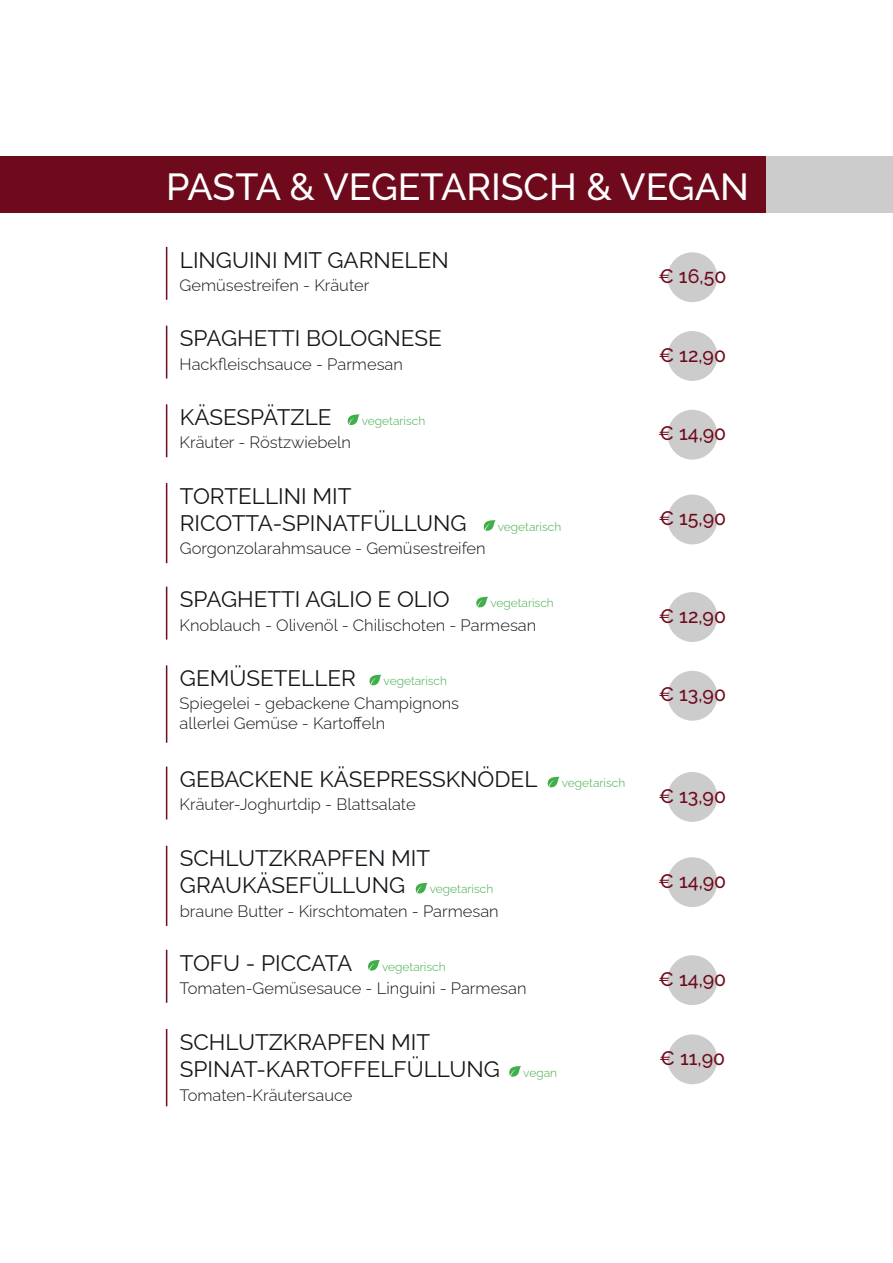
<style>
.page{position:relative;width:893px;height:1263px;background:#fff}
.page>*{position:absolute;margin:0;border:0;box-sizing:border-box;transform-origin:0 0}
.t1{font:500 37.5px "Raleway";color:#fff}
.t2{font:100 22.5px/27px "Raleway";color:#14171a}
.t3{font:500 19.5px "Raleway";color:#6e0a1c}
.t4{font:100 16.5px/19.8px "Raleway";color:#14171a}
.t5{font:100 12px "Raleway";color:#40ae49}
</style>
<div class="page">
<div style="left:222px;top:157px;width:671px;height:56px;background:#cdcccc"></div>
<div style="left:0;top:157px;width:765px;height:56px;background:#6e0a1c"></div>
<div style="left:667px;top:494px;width:50px;height:50px;background:#cdcccc;border-radius:50%"></div>
<div style="left:667px;top:857px;width:50px;height:50px;background:#cdcccc;border-radius:50%"></div>
<div style="left:667px;top:252px;width:50px;height:50px;background:#cdcccc;border-radius:50%"></div>
<hr style="left:166px;top:247px;width:1px;height:53px;background:#6e0a1c">
<div style="left:667px;top:331px;width:50px;height:50px;background:#cdcccc;border-radius:50%"></div>
<hr style="left:166px;top:326px;width:1px;height:52px;background:#6e0a1c">
<div style="left:667px;top:410px;width:50px;height:50px;background:#cdcccc;border-radius:50%"></div>
<hr style="left:166px;top:404px;width:1px;height:53px;background:#6e0a1c">
<hr style="left:166px;top:483px;width:1px;height:80px;background:#6e0a1c">
<svg style="left:483px;top:520px;width:13px;height:11px"></svg>
<hr style="left:166px;top:846px;width:1px;height:80px;background:#6e0a1c">
<svg style="left:415px;top:883px;width:13px;height:11px"></svg>
<svg style="left:347px;top:414px;width:13px;height:11px"></svg>
<div style="left:667px;top:592px;width:50px;height:50px;background:#cdcccc;border-radius:50%"></div>
<hr style="left:166px;top:587px;width:1px;height:53px;background:#6e0a1c">
<svg style="left:476px;top:597px;width:12px;height:11px"></svg>
<div style="left:667px;top:772px;width:50px;height:50px;background:#cdcccc;border-radius:50%"></div>
<hr style="left:166px;top:766px;width:1px;height:53px;background:#6e0a1c">
<svg style="left:547px;top:777px;width:13px;height:11px"></svg>
<div style="left:667px;top:955px;width:50px;height:50px;background:#cdcccc;border-radius:50%"></div>
<hr style="left:166px;top:950px;width:1px;height:53px;background:#6e0a1c">
<svg style="left:368px;top:960px;width:12px;height:11px"></svg>
<div style="left:667px;top:1034px;width:50px;height:50px;background:#cdcccc;border-radius:50%"></div>
<hr style="left:166px;top:1029px;width:1px;height:77px;background:#6e0a1c">
<svg style="left:509px;top:1066px;width:12px;height:11px"></svg>
<div style="left:667px;top:671px;width:50px;height:50px;background:#cdcccc;border-radius:50%"></div>
<hr style="left:166px;top:665px;width:1px;height:78px;background:#6e0a1c">
<svg style="left:369px;top:675px;width:12px;height:11px"></svg>
<h1 class="t1" style="left:166px;top:166px;width:584px">PASTA &amp; VEGETARISCH &amp; VEGAN</h1>
<h2 class="t2" style="left:180px;top:244px;width:270px">LINGUINI MIT GARNELEN</h2>
<p class="t4" style="left:180px;top:273px;width:191px">Gemüsestreifen - Kräuter</p>
<h2 class="t2" style="left:180px;top:322px;width:264px">SPAGHETTI BOLOGNESE</h2>
<p class="t4" style="left:180px;top:352px;width:225px">Hackfleischsauce - Parmesan</p>
<h2 class="t2" style="left:180px;top:401px;width:153px">KÄSESPÄTZLE</h2>
<p class="t4" style="left:180px;top:431px;width:173px">Kräuter - Röstzwiebeln</p>
<p class="t5" style="left:362px;top:411px;width:65px">vegetarisch</p>
<h2 class="t2" style="left:180px;top:480px;width:288px">TORTELLINI MIT<br>RICOTTA-SPINATFÜLLUNG</h2>
<p class="t4" style="left:180px;top:536px;width:307px">Gorgonzolarahmsauce - Gemüsestreifen</p>
<p class="t5" style="left:498px;top:517px;width:65px">vegetarisch</p>
<h2 class="t2" style="left:180px;top:583px;width:271px">SPAGHETTI AGLIO E OLIO</h2>
<p class="t4" style="left:180px;top:613px;width:358px">Knoblauch - Olivenöl - Chilischoten - Parmesan</p>
<p class="t5" style="left:490px;top:593px;width:65px">vegetarisch</p>
<h2 class="t2" style="left:180px;top:662px;width:177px">GEMÜSETELLER</h2>
<p class="t4" style="left:180px;top:692px;width:281px">Spiegelei - gebackene Champignons allerlei Gemüse - Kartoffeln</p>
<p class="t5" style="left:384px;top:671px;width:65px">vegetarisch</p>
<h2 class="t2" style="left:180px;top:763px;width:359px">GEBACKENE KÄSEPRESSKNÖDEL</h2>
<p class="t4" style="left:180px;top:793px;width:237px">Kräuter-Joghurtdip - Blattsalate</p>
<h2 class="t2" style="left:180px;top:842px;width:252px">SCHLUTZKRAPFEN MIT<br>GRAUKÄSEFÜLLUNG</h2>
<p class="t4" style="left:180px;top:899px;width:320px">braune Butter - Kirschtomaten - Parmesan</p>
<p class="t5" style="left:430px;top:880px;width:65px">vegetarisch</p>
<h2 class="t2" style="left:180px;top:946px;width:174px">TOFU - PICCATA</h2>
<p class="t4" style="left:180px;top:976px;width:348px">Tomaten-Gemüsesauce - Linguini - Parmesan</p>
<p class="t5" style="left:382px;top:957px;width:65px">vegetarisch</p>
<p class="t5" style="left:562px;top:773px;width:65px">vegetarisch</p>
<h2 class="t2" style="left:180px;top:1026px;width:321px">SCHLUTZKRAPFEN MIT<br>SPINAT-KARTOFFELFÜLLUNG</h2>
<p class="t4" style="left:180px;top:1083px;width:174px">Tomaten-Kräutersauce</p>
<p class="t5" style="left:523px;top:1063px;width:35px">vegan</p>
<p class="t3" style="left:658px;top:265px;width:69px">€ 16,50</p>
<p class="t3" style="left:659px;top:344px;width:69px">€ 12,90</p>
<p class="t3" style="left:659px;top:422px;width:69px">€ 14,90</p>
<p class="t3" style="left:659px;top:507px;width:69px">€ 15,90</p>
<p class="t3" style="left:659px;top:605px;width:69px">€ 12,90</p>
<p class="t3" style="left:659px;top:683px;width:69px">€ 13,90</p>
<p class="t3" style="left:659px;top:784px;width:69px">€ 13,90</p>
<p class="t3" style="left:659px;top:870px;width:69px">€ 14,90</p>
<p class="t3" style="left:659px;top:968px;width:69px">€ 14,90</p>
<p class="t3" style="left:660px;top:1047px;width:67px">€ 11,90</p>
</div>
